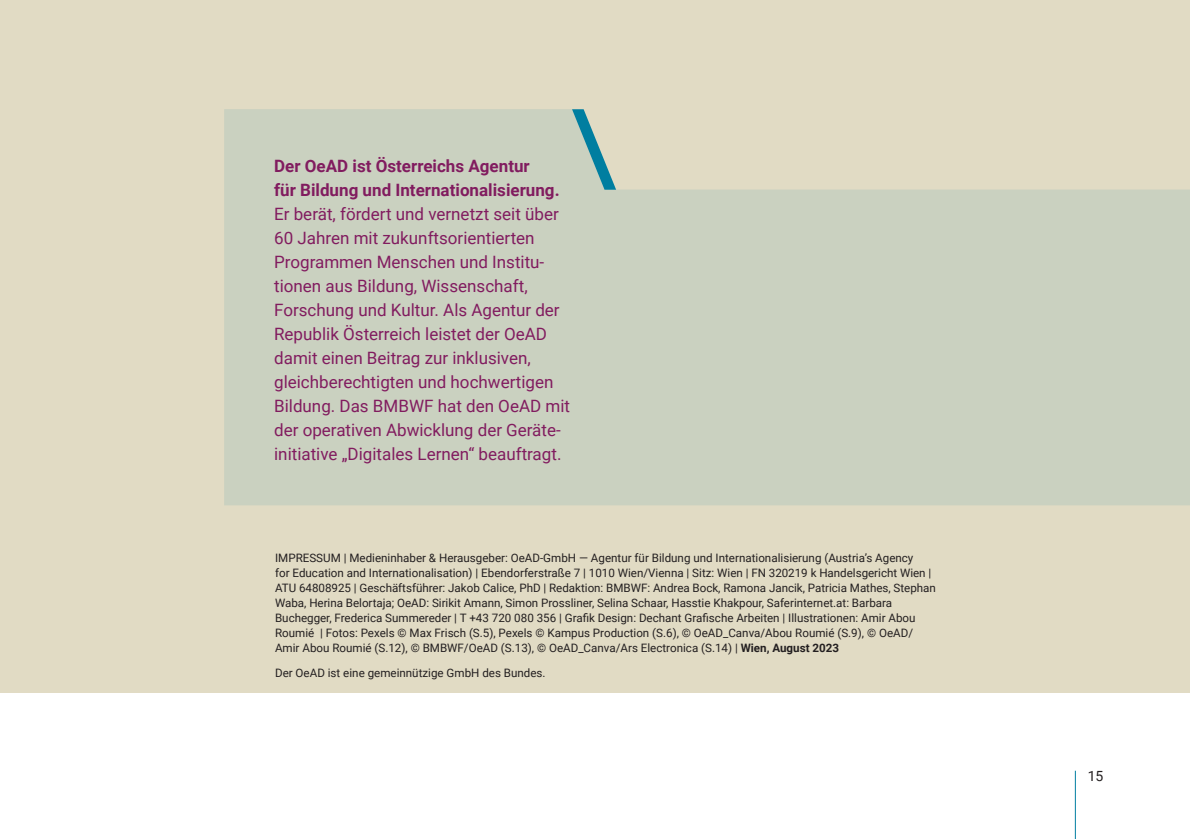
<style>
.page{position:relative;width:1190px;height:839px;background:#fff}
.page>*{position:absolute;margin:0;border:0;box-sizing:border-box;transform-origin:0 0}
.t1{font:17px/24px "Roboto";color:#901259}
.t2{font:14px "Roboto";color:#231f20}
.t3{font:11.6px/15px "Roboto";color:#231f20}
.s1{font-weight:700}
</style>
<div class="page">
<div style="left:0;top:0;width:1190px;height:692px;background:#e1dbc4"></div>
<hr style="left:1075px;top:770px;width:1px;height:68px;background:#007ea0">
<svg style="left:224px;top:109px;width:966px;height:396px;background:#ccd2c0"></svg>
<svg style="left:572px;top:109px;width:44px;height:81px"></svg>
<p class="t1" style="left:274px;top:154px;width:297px"><span class="s1">Der OeAD ist Österreichs Agentur<br>für Bildung und Internationalisierung.<br></span>Er berät, fördert und vernetzt seit über 60 Jahren mit zukunftsorientierten Programmen Menschen und Institu&shy;tionen aus Bildung, Wissenschaft, Forschung und Kultur. Als Agentur der Republik Österreich leistet der OeAD damit einen Beitrag zur inklusiven, gleichberechtigten und hochwertigen Bildung. Das BMBWF hat den OeAD mit der operativen Abwicklung der Geräte&shy;initiative „Digitales Lernen“ beauftragt.</p>
<p class="t3" style="left:275px;top:550px;width:640px">IMPRESSUM | Medieninhaber &amp; Herausgeber: OeAD-GmbH — Agentur für Bildung und Internationalisierung (Austria’s Agency</p>
<p class="t3" style="left:275px;top:565px;width:662px">for Education and Internationalisation) | Ebendorferstraße 7 | 1010 Wien/Vienna | Sitz: Wien | FN 320219 k Handelsgericht Wien | ATU 64808925 | Geschäftsführer: Jakob Calice, PhD | Redaktion: BMBWF: Andrea Bock, Ramona Jancik, Patricia Mathes, Stephan Waba, Herina Belortaja; OeAD: Sirikit Amann, Simon Prossliner, Selina Schaar, Hasstie Khakpour, Saferinternet.at: Barbara Buchegger, Frederica Summereder | T +43 720 080 356 | Grafik Design: Dechant Grafische Arbeiten | Illustrationen: Amir Abou Roumié | Fotos: Pexels © Max Frisch (S.5), Pexels © Kampus Production (S.6), © OeAD_Canva/Abou Roumié (S.9), © OeAD/ Amir Abou Roumié (S.12), © BMBWF/OeAD (S.13), © OeAD_Canva/Ars Electronica (S.14) | <span class="s1">Wien, August 2023</span></p>
<p class="t3" style="left:275px;top:665px;width:272px">Der OeAD ist eine gemeinnützige GmbH des Bundes.</p>
<p class="t2" style="left:1087px;top:768px;width:17px">15</p>
</div>
